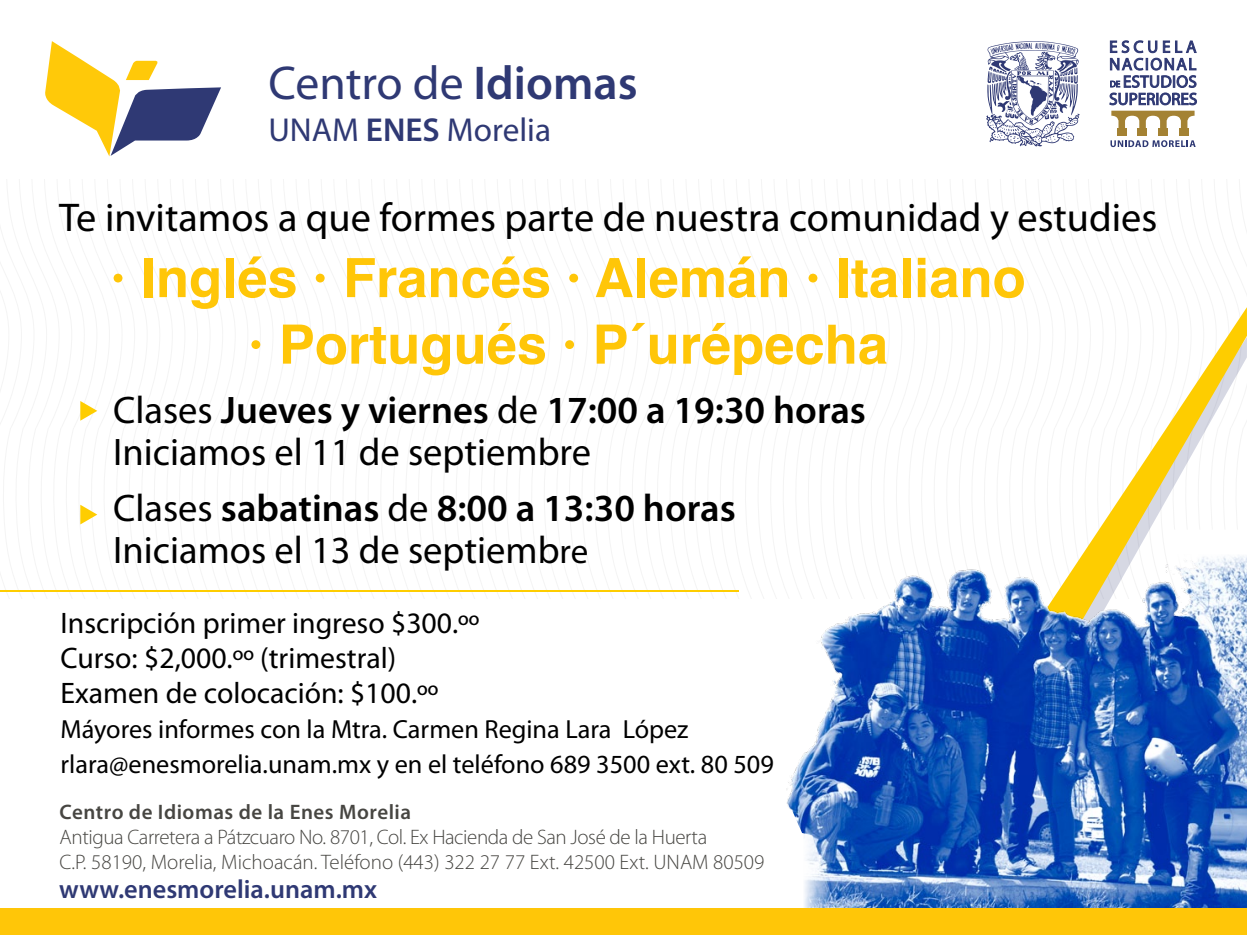
<style>
.page{position:relative;width:1247px;height:935px;background:#fff}
.page>*{position:absolute;margin:0;border:0;box-sizing:border-box;transform-origin:0 0}
.t1{font:700 54.25px/66.5px "Helvetica";color:#ffc608;text-align:center}
.t2{font:47.6px "Myriad Pro";color:#2f3974}
.t3{font:40.25px "Myriad Pro";color:#000}
.t4{font:38.5px/42px "Myriad Pro";color:#000}
.t5{font:33.25px "Myriad Pro";color:#2f3974}
.t6{font:29.75px/35px "Myriad Pro";color:#000}
.t7{font:26.25px/35px "Myriad Pro";color:#000}
.t8{font:600 26.25px "Myriad Pro";color:#2f3974}
.t9{font:300 21px/24.5px "Myriad Pro";letter-spacing:-.015em;color:#474642}
.t10{font:600 21px "Myriad Pro";letter-spacing:.025em;color:#474642}
.s1{font-weight:600}
.s2{font-size:35px}
</style>
<div class="page">
<img style="left:786px;top:599px;width:460px;height:309px">
<svg style="left:986px;top:41px;width:93px;height:105px"></svg>
<svg style="left:1109px;top:41px;width:87px;height:64px"></svg>
<svg style="left:1110px;top:140px;width:85px;height:7px"></svg>
<div style="left:1116px;top:128px;width:10px;height:8px;background:#a48233"></div>
<div style="left:1137px;top:128px;width:9px;height:8px;background:#a48233"></div>
<div style="left:1158px;top:128px;width:9px;height:8px;background:#a48233"></div>
<div style="left:1178px;top:128px;width:10px;height:8px;background:#a48233"></div>
<svg style="left:1111px;top:111px;width:83px;height:21px"></svg>
<svg style="left:45px;top:41px;width:176px;height:115px"></svg>
<svg style="left:786px;top:796px;width:50px;height:112px"></svg>
<svg style="left:0;top:179px;width:1246px;height:420px"></svg>
<div style="left:0;top:908px;width:1246px;height:27px;background:#ffc608"></div>
<h2 class="t2" style="left:268px;top:54px;width:370px">Centro de <span class="s1">Idiomas</span></h2>
<h3 class="t5" style="left:268px;top:110px;width:284px">UNAM <span class="s1">ENES</span> Morelia</h3>
<h3 class="t3" style="left:59px;top:192px;width:1099px">Te invitamos a que formes parte de nuestra comunidad y estudies</h3>
<h1 class="t1" style="left:111px;top:245px;width:916px">· Inglés · Francés · Alemán · Italiano · Portugués · P´urépecha</h1>
<h3 class="t4" style="left:113px;top:388px;width:754px">Clases <span class="s1">Jueves y viernes</span> de <span class="s1">17:00 a 19:30 horas<br></span>Iniciamos el 11 de septiembre</h3>
<h3 class="t4" style="left:113px;top:486px;width:624px">Clases <span class="s1">sabatinas</span> de <span class="s1">8:00 a 13:30 horas<br></span>Iniciamos el 13 de septiemb<span class="s2">re</span></h3>
<h3 class="t6" style="left:60px;top:605px;width:420px">Inscripción primer ingreso $300.ºº<br>Curso: $2,000.ºº (trimestral)<br>Examen de colocación: $100.ºº</h3>
<p class="t7" style="left:60px;top:711px;width:714px">Máyores informes con la Mtra. Carmen Regina Lara López rlara@enesmorelia.unam.mx y en el teléfono 689 3500 ext. 80 509</p>
<p class="t10" style="left:60px;top:799px;width:353px">Centro de Idiomas de la Enes Morelia</p>
<p class="t9" style="left:60px;top:825px;width:706px">Antigua Carretera a Pátzcuaro No. 8701, Col. Ex Hacienda de San José de la Huerta<br>C.P. 58190, Morelia, Michoacán. Teléfono (443) 322 27 77 Ext. 42500 Ext. UNAM 80509</p>
<p class="t8" style="left:59px;top:872px;width:319px">www.enesmorelia.unam.mx</p>
</div>
